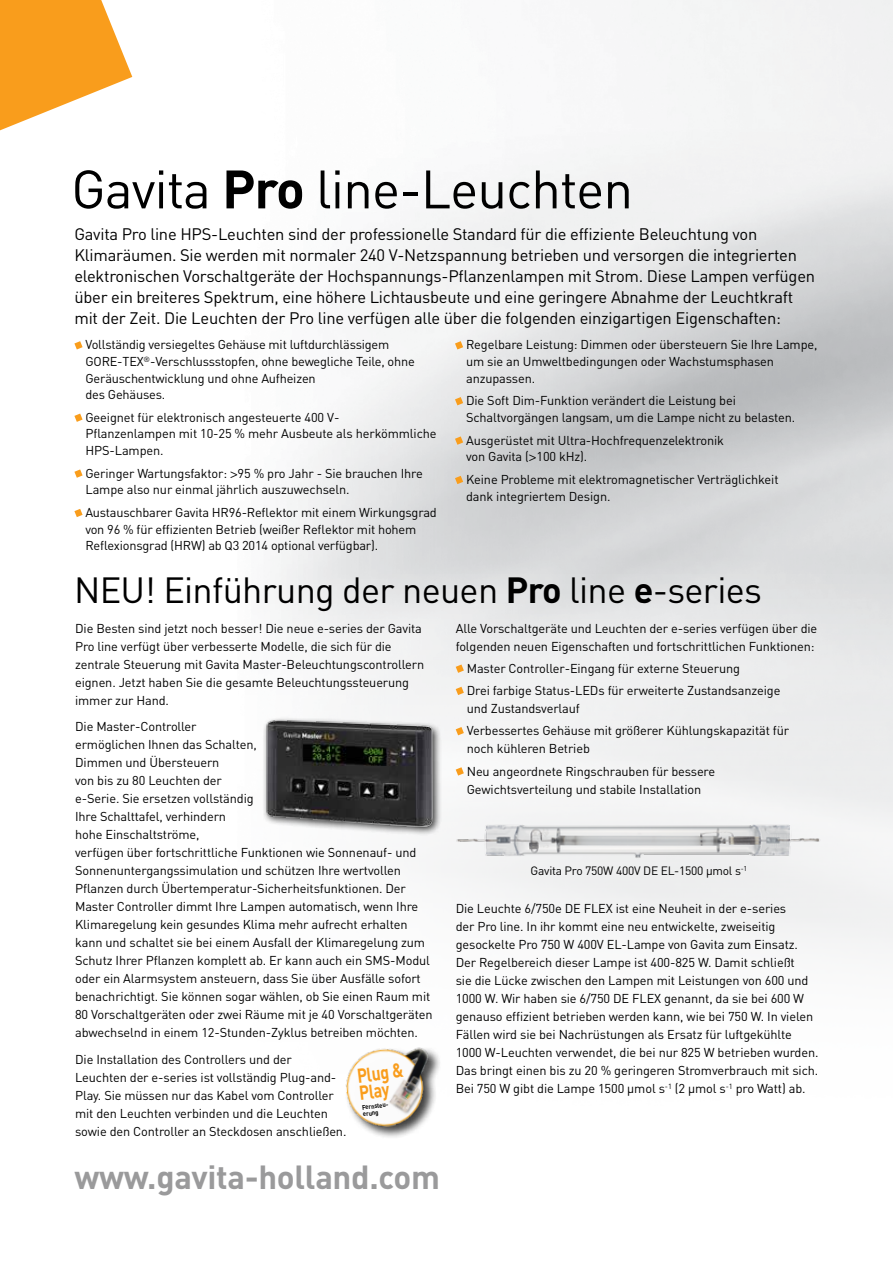
<style>
.page{position:relative;width:893px;height:1263px;background:#fff}
.page>*{position:absolute;margin:0;border:0;box-sizing:border-box;transform-origin:0 0}
.t1{font:53.25px "DIN";letter-spacing:-.02em;color:#000}
.t2{font:36px "DIN";letter-spacing:-.02em;color:#000}
.t3{font:700 33px "DIN";letter-spacing:-.01em;color:#9a9a9b}
.t4{font:700 19.8px/17.7px "DIN Pro";color:#f99d1c;scale:.8 1}
.t5{font:16.5px/21px "DIN";letter-spacing:-.015em;color:#000}
.t6{font:12.75px/18px "DIN";letter-spacing:-.01em;color:#000}
.t7{font:12px "DIN";letter-spacing:-.02em;color:#000}
.t8{font:700 6.6px/6.6px "DIN Pro";color:#000;scale:.88 1}
.s1{font-weight:700}
.s2{font-family:"Helvetica Neue LT"}
</style>
<div class="page">
<svg style="left:0;top:0;width:132px;height:130px"></svg>
<svg style="left:74px;top:341px;width:9px;height:8px"></svg>
<svg style="left:74px;top:414px;width:9px;height:8px"></svg>
<svg style="left:74px;top:469px;width:9px;height:9px"></svg>
<svg style="left:74px;top:509px;width:9px;height:8px"></svg>
<svg style="left:455px;top:341px;width:8px;height:8px"></svg>
<svg style="left:455px;top:397px;width:8px;height:8px"></svg>
<svg style="left:455px;top:436px;width:8px;height:9px"></svg>
<svg style="left:455px;top:476px;width:8px;height:8px"></svg>
<svg style="left:456px;top:664px;width:8px;height:9px"></svg>
<svg style="left:456px;top:687px;width:8px;height:8px"></svg>
<svg style="left:456px;top:727px;width:8px;height:8px"></svg>
<svg style="left:456px;top:767px;width:8px;height:9px"></svg>
<img style="left:261px;top:716px;width:179px;height:119px">
<img style="left:451px;top:810px;width:375px;height:61px">
<hr style="left:892px;top:75px;width:1px;height:40px;background:#f99d1c">
<div style="left:345px;top:1046px;width:97px;height:94px;background:#000;opacity:.75"></div>
<img style="left:345px;top:1046px;width:94px;height:85px">
<h1 class="t1" style="left:71px;top:156px;width:563px">Gavita <span class="s1">Pro</span> line-Leuchten</h1>
<p class="t5" style="left:74px;top:223px;width:742px">Gavita Pro line HPS-Leuchten sind der professionelle Standard für die effiziente Beleuchtung von Klimaräumen. Sie werden mit normaler 240 V-Netzspannung betrieben und versorgen die integrierten elektronischen Vorschaltgeräte der Hochspannungs-Pflanzenlampen mit Strom. Diese Lampen verfügen über ein breiteres Spektrum, eine höhere Lichtausbeute und eine geringere Abnahme der Leuchtkraft mit der Zeit. Die Leuchten der Pro line verfügen alle über die folgenden einzigartigen Eigenschaften:</p>
<p class="t6" style="left:85px;top:336px;width:331px;line-height:16.5px">Vollständig versiegeltes Gehäuse mit luftdurchlässigem GORE-TEX<sup>®</sup>-Verschlussstopfen, ohne bewegliche Teile, ohne Geräuschentwicklung und ohne Aufheizen<br>des Gehäuses.</p>
<p class="t6" style="left:85px;top:409px;width:353px;line-height:16.5px">Geeignet für elektronisch angesteuerte 400 V-<br>Pflanzenlampen mit 10-25 % mehr Ausbeute als herkömmliche<br>HPS-Lampen.</p>
<p class="t6" style="left:85px;top:465px;width:339px;line-height:16.5px">Geringer Wartungsfaktor: <span class="s2">&gt;</span>95 % pro Jahr - Sie brauchen Ihre<br>Lampe also nur einmal jährlich auszuwechseln.</p>
<p class="t6" style="left:85px;top:504px;width:353px;line-height:16.5px">Austauschbarer Gavita HR96-Reflektor mit einem Wirkungsgrad von 96 % für effizienten Betrieb (weißer Reflektor mit hohem<br>Reflexionsgrad (HRW) ab Q3 2014 optional verfügbar).</p>
<p class="t6" style="left:466px;top:336px;width:353px;line-height:16.5px">Regelbare Leistung: Dimmen oder übersteuern Sie Ihre Lampe, um sie an Umweltbedingungen oder Wachstumsphasen anzupassen.</p>
<p class="t6" style="left:466px;top:392px;width:331px;line-height:16.5px">Die Soft Dim-Funktion verändert die Leistung bei<br>Schaltvorgängen langsam, um die Lampe nicht zu belasten.</p>
<p class="t6" style="left:466px;top:432px;width:260px;line-height:16.5px">Ausgerüstet mit Ultra-Hochfrequenzelektronik von Gavita (<span class="s2">&gt;</span>100 kHz).</p>
<p class="t6" style="left:466px;top:471px;width:314px;line-height:16.5px">Keine Probleme mit elektromagnetischer Verträglichkeit dank integriertem Design.</p>
<h2 class="t2" style="left:74px;top:567px;width:689px">NEU! Einführung der neuen <span class="s1">Pro</span> line <span class="s1">e</span>-series</h2>
<p class="t6" style="left:75px;top:619px;width:351px">Die Besten sind jetzt noch besser! Die neue e-series der Gavita Pro line verfügt über verbesserte Modelle, die sich für die zentrale Steuerung mit Gavita Master-Beleuchtungscontrollern eignen. Jetzt haben Sie die gesamte Beleuchtungssteuerung immer zur Hand.</p>
<p class="t6" style="left:75px;top:717px;width:359px">Die Master-Controller<br>ermöglichen Ihnen das Schalten,<br>Dimmen und Übersteuern<br>von bis zu 80 Leuchten der<br>e-Serie. Sie ersetzen vollständig<br>Ihre Schalttafel, verhindern<br>hohe Einschaltströme,<br>verfügen über fortschrittliche Funktionen wie Sonnenauf- und Sonnenuntergangssimulation und schützen Ihre wertvollen Pflanzen durch Übertemperatur-Sicherheitsfunktionen. Der Master Controller dimmt Ihre Lampen automatisch, wenn Ihre Klimaregelung kein gesundes Klima mehr aufrecht erhalten kann und schaltet sie bei einem Ausfall der Klimaregelung zum Schutz Ihrer Pflanzen komplett ab. Er kann auch ein SMS-Modul oder ein Alarmsystem ansteuern, dass Sie über Ausfälle sofort benachrichtigt. Sie können sogar wählen, ob Sie einen Raum mit 80 Vorschaltgeräten oder zwei Räume mit je 40 Vorschaltgeräten abwechselnd in einem 12-Stunden-Zyklus betreiben möchten.</p>
<p class="t6" style="left:75px;top:1050px;width:273px">Die Installation des Controllers und der Leuchten der e-series ist vollständig Plug-and-Play. Sie müssen nur das Kabel vom Controller mit den Leuchten verbinden und die Leuchten sowie den Controller an Steckdosen anschließen.</p>
<h3 class="t4" style="left:356px;top:1064px;width:60px;rotate:-7deg">Plug &amp;<br>Play</h3>
<p class="t8" style="left:362px;top:1103px;width:31px;rotate:-7deg">Fernsteu&shy;erung</p>
<h3 class="t3" style="left:74px;top:1155px;width:367px">www.gavita-holland.com</h3>
<p class="t6" style="left:456px;top:619px;width:363px">Alle Vorschaltgeräte und Leuchten der e-series verfügen über die folgenden neuen Eigenschaften und fortschrittlichen Funktionen:</p>
<p class="t6" style="left:467px;top:657px;width:315px;line-height:22.2px">Master Controller-Eingang für externe Steuerung<br>Drei farbige Status-LEDs für erweiterte Zustandsanzeige</p>
<p class="t6" style="left:467px;top:697px;width:324px;line-height:22.2px">und Zustandsverlauf<br>Verbessertes Gehäuse mit größerer Kühlungskapazität für</p>
<p class="t6" style="left:467px;top:737px;width:250px;line-height:22.2px">noch kühleren Betrieb<br>Neu angeordnete Ringschrauben für bessere</p>
<p class="t6" style="left:467px;top:780px;width:236px">Gewichtsverteilung und stabile Installation</p>
<p class="t7" style="left:531px;top:863px;width:218px">Gavita Pro 750W 400V DE EL-1500 µmol s<sup>-1</sup></p>
<p class="t6" style="left:456px;top:899px;width:364px">Die Leuchte 6/750e DE FLEX ist eine Neuheit in der e-series<br>der Pro line. In ihr kommt eine neu entwickelte, zweiseitig gesockelte Pro 750 W 400V EL-Lampe von Gavita zum Einsatz.<br>Der Regelbereich dieser Lampe ist 400-825 W. Damit schließt<br>sie die Lücke zwischen den Lampen mit Leistungen von 600 und 1000 W. Wir haben sie 6/750 DE FLEX genannt, da sie bei 600 W genauso effizient betrieben werden kann, wie bei 750 W. In vielen Fällen wird sie bei Nachrüstungen als Ersatz für luftgekühlte 1000 W-Leuchten verwendet, die bei nur 825 W betrieben wurden.<br>Das bringt einen bis zu 20 % geringeren Stromverbrauch mit sich.<br>Bei 750 W gibt die Lampe 1500 µmol s<sup>-1</sup> (2 µmol s<sup>-1</sup> pro Watt) ab.</p>
</div>
